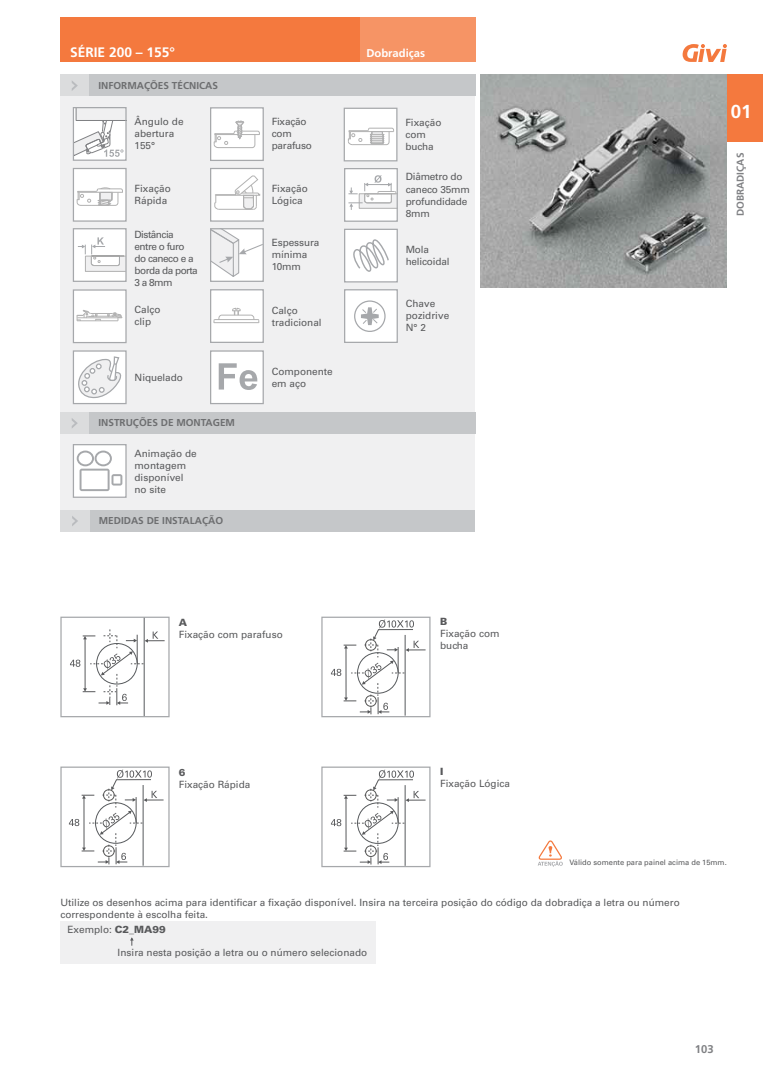
<style>
.page{position:relative;width:780px;height:1088px;background:#fff}
.page>*{position:absolute;margin:0;border:0;box-sizing:border-box;transform-origin:0 0}
.t1{font:700 18.75px "Frutiger LT Std";color:#fff}
.t2{font:700 13.75px "Frutiger LT Std";color:#fff}
.t3{font:700 11.25px "Frutiger LT Std";color:#fff}
.t4{font:700 11.25px "Frutiger LT Std";color:#808184}
.t5{font:10px/12px "Univers LT Std";color:#58595b}
.t6{font:10px/12px "Univers LT Std";letter-spacing:-.02em;color:#58595b}
.t7{font:700 10px "Frutiger LT Std";color:#6d6e70}
.t8{font:10px/12px "Univers LT Std";letter-spacing:-.05em;color:#58595b}
.t9{font:700 10px "Frutiger LT Std";color:#808184}
.t10{font:900 10px "Univers LT Std";color:#58595b}
.t11{font:7.5px "Univers LT Std";color:#58595b}
.s1{font-weight:900}
</style>
<div class="page">
<svg style="left:682px;top:44px;width:45px;height:18px"></svg>
<div style="left:60px;top:75px;width:415px;height:436px;background:#f0f0f1"></div>
<div style="left:88px;top:510px;width:387px;height:21px;background:#c5c7c9"></div>
<div style="left:60px;top:510px;width:30px;height:21px;background:#dbdcdd"></div>
<svg style="left:72px;top:516px;width:6px;height:10px"></svg>
<div style="left:88px;top:412px;width:387px;height:21px;background:#c5c7c9"></div>
<div style="left:60px;top:412px;width:29px;height:21px;background:#dbdcdd"></div>
<svg style="left:72px;top:418px;width:6px;height:10px"></svg>
<div style="left:60px;top:18px;width:415px;height:44px;background:#f4793e"></div>
<div style="left:360px;top:18px;width:115px;height:44px;background:#f69465"></div>
<div style="left:88px;top:75px;width:387px;height:21px;background:#c5c7c9"></div>
<div style="left:60px;top:75px;width:29px;height:21px;background:#dbdcdd"></div>
<svg style="left:72px;top:81px;width:6px;height:10px"></svg>
<div style="left:73px;top:108px;width:53px;height:52px;background:#fff"></div>
<svg style="left:75px;top:109px;width:50px;height:48px"></svg>
<div style="left:73px;top:107px;width:54px;height:54px;border:1px solid #a6a8ab"></div>
<div style="left:211px;top:229px;width:52px;height:52px;background:#fff"></div>
<svg style="left:212px;top:230px;width:50px;height:47px"></svg>
<div style="left:210px;top:228px;width:54px;height:54px;border:1px solid #a6a8ab"></div>
<div style="left:344px;top:169px;width:53px;height:52px;background:#fff"></div>
<svg style="left:348px;top:175px;width:48px;height:35px"></svg>
<div style="left:344px;top:168px;width:54px;height:54px;border:1px solid #a6a8ab"></div>
<div style="left:73px;top:229px;width:53px;height:52px;background:#fff"></div>
<div style="left:86px;top:256px;width:40px;height:15px;background:#f0f0f1"></div>
<div style="left:85px;top:256px;width:41px;height:16px;border:1px solid #b2b2b2"></div>
<svg style="left:78px;top:237px;width:42px;height:29px"></svg>
<div style="left:73px;top:228px;width:54px;height:54px;border:1px solid #a6a8ab"></div>
<div style="left:73px;top:351px;width:53px;height:52px;background:#fff"></div>
<svg style="left:78px;top:356px;width:43px;height:42px"></svg>
<div style="left:73px;top:350px;width:54px;height:54px;border:1px solid #a6a8ab"></div>
<div style="left:73px;top:168px;width:53px;height:53px;background:#fff"></div>
<svg style="left:76px;top:187px;width:47px;height:19px"></svg>
<div style="left:73px;top:168px;width:54px;height:54px;border:1px solid #a6a8ab"></div>
<div style="left:344px;top:290px;width:53px;height:52px;background:#fff"></div>
<div style="left:354px;top:300px;width:31px;height:32px;border:1px solid #a6a8ab;border-radius:50%"></div>
<svg style="left:361px;top:307px;width:17px;height:18px"></svg>
<div style="left:344px;top:289px;width:54px;height:54px;border:1px solid #a6a8ab"></div>
<div style="left:344px;top:108px;width:53px;height:53px;background:#fff"></div>
<svg style="left:348px;top:128px;width:46px;height:17px"></svg>
<div style="left:343px;top:108px;width:54px;height:53px;border:1px solid #a6a8ab"></div>
<div style="left:211px;top:351px;width:52px;height:52px;background:#fff"></div>
<svg style="left:219px;top:363px;width:38px;height:27px"></svg>
<div style="left:210px;top:350px;width:54px;height:54px;border:1px solid #a6a8ab"></div>
<div style="left:211px;top:290px;width:52px;height:52px;background:#fff"></div>
<svg style="left:213px;top:308px;width:46px;height:16px"></svg>
<div style="left:210px;top:289px;width:54px;height:54px;border:1px solid #a6a8ab"></div>
<div style="left:211px;top:108px;width:52px;height:52px;background:#fff"></div>
<svg style="left:213px;top:120px;width:47px;height:28px"></svg>
<div style="left:210px;top:107px;width:54px;height:54px;border:1px solid #a6a8ab"></div>
<div style="left:73px;top:290px;width:53px;height:53px;background:#fff"></div>
<svg style="left:76px;top:310px;width:47px;height:11px"></svg>
<div style="left:73px;top:289px;width:54px;height:54px;border:1px solid #a6a8ab"></div>
<div style="left:73px;top:445px;width:53px;height:52px;background:#fff"></div>
<svg style="left:77px;top:450px;width:45px;height:41px"></svg>
<div style="left:97px;top:452px;width:13px;height:12px;background:#fff;border-radius:50%"></div>
<div style="left:79px;top:452px;width:13px;height:12px;background:#fff;border-radius:50%"></div>
<div style="left:73px;top:444px;width:54px;height:54px;border:1px solid #a6a8ab"></div>
<hr style="left:144px;top:617px;width:1px;height:100px;background:#575a5d">
<svg style="left:70px;top:629px;width:95px;height:76px"></svg>
<div style="left:60px;top:617px;width:110px;height:100px;border:1px solid #a6a8ab"></div>
<svg style="left:331px;top:619px;width:94px;height:99px"></svg>
<div style="left:321px;top:617px;width:109px;height:100px;border:1px solid #a6a8ab"></div>
<svg style="left:69px;top:769px;width:94px;height:99px"></svg>
<div style="left:60px;top:766px;width:110px;height:101px;border:1px solid #a6a8ab"></div>
<svg style="left:331px;top:770px;width:94px;height:98px"></svg>
<div style="left:321px;top:766px;width:109px;height:101px;border:1px solid #a6a8ab"></div>
<div style="left:211px;top:168px;width:52px;height:53px;background:#fff"></div>
<svg style="left:214px;top:175px;width:46px;height:35px"></svg>
<div style="left:210px;top:168px;width:54px;height:54px;border:1px solid #a6a8ab"></div>
<img style="left:480px;top:74px;width:247px;height:213px">
<div style="left:60px;top:921px;width:316px;height:42px;background:#f0f0f1"></div>
<svg style="left:130px;top:937px;width:4px;height:9px"></svg>
<svg style="left:537px;top:840px;width:25px;height:27px"></svg>
<div style="left:344px;top:229px;width:53px;height:53px;background:#fff"></div>
<svg style="left:353px;top:239px;width:36px;height:33px"></svg>
<div style="left:344px;top:229px;width:54px;height:53px;border:1px solid #a6a8ab"></div>
<div style="left:727px;top:74px;width:35px;height:68px;background:#f4793e"></div>
<h2 class="t2" style="left:70px;top:44px;width:106px">SÉRIE 200 – 155°</h2>
<p class="t3" style="left:366px;top:47px;width:60px">Dobradiças</p>
<p class="t7" style="left:98px;top:80px;width:121px">INFORMAÇÕES TÉCNICAS</p>
<p class="t5" style="left:135px;top:116px;width:50px">Ângulo de abertura<br>155°</p>
<p class="t5" style="left:135px;top:183px;width:38px">Fixação<br>Rápida</p>
<p class="t8" style="left:134px;top:228px;width:65px">Distância entre o furo do caneco e a borda da porta<br>3 a 8mm</p>
<p class="t5" style="left:134px;top:304px;width:28px">Calço clip</p>
<p class="t5" style="left:135px;top:371px;width:50px">Niquelado</p>
<p class="t7" style="left:98px;top:417px;width:138px">INSTRUÇÕES DE MONTAGEM</p>
<p class="t5" style="left:134px;top:448px;width:64px">Animação de montagem disponível no site</p>
<p class="t7" style="left:99px;top:515px;width:126px">MEDIDAS DE INSTALAÇÃO</p>
<p class="t6" style="left:272px;top:116px;width:42px">Fixação com parafuso</p>
<p class="t5" style="left:272px;top:183px;width:38px">Fixação<br>Lógica</p>
<p class="t5" style="left:272px;top:237px;width:49px">Espessura mínima<br>10mm</p>
<p class="t5" style="left:272px;top:304px;width:52px">Calço tradicional</p>
<p class="t5" style="left:272px;top:365px;width:63px">Componente em aço</p>
<p class="t10" style="left:179px;top:616px;width:10px">A</p>
<p class="t5" style="left:179px;top:628px;width:105px">Fixação com parafuso</p>
<p class="t10" style="left:179px;top:766px;width:8px">6</p>
<p class="t5" style="left:179px;top:778px;width:73px">Fixação Rápida</p>
<p class="t5" style="left:405px;top:116px;width:38px">Fixação com bucha</p>
<p class="t6" style="left:405px;top:171px;width:66px">Diâmetro do caneco 35mm profundidade<br>8mm</p>
<p class="t6" style="left:405px;top:243px;width:45px">Mola helicoidal</p>
<p class="t5" style="left:406px;top:298px;width:45px">Chave pozidrive<br>N° 2</p>
<p class="t10" style="left:440px;top:615px;width:9px">B</p>
<p class="t5" style="left:440px;top:627px;width:61px">Fixação com bucha</p>
<p class="t10" style="left:440px;top:765px;width:5px">I</p>
<p class="t5" style="left:440px;top:777px;width:71px">Fixação Lógica</p>
<h1 class="t1" style="left:730px;top:101px;width:22px">01</h1>
<p class="t9" style="left:734px;top:216px;width:65px;rotate:-90deg">DOBRADIÇAS</p>
<p class="t11" style="left:569px;top:858px;width:159px">Válido somente para painel acima de 15mm.</p>
<p class="t5" style="left:60px;top:896px;width:621px">Utilize os desenhos acima para identificar a fixação disponível. Insira na terceira posição do código da dobradiça a letra ou número correspondente à escolha feita.</p>
<p class="t5" style="left:67px;top:923px;width:100px">Exemplo: <span class="s1">C2_MA99</span></p>
<p class="t5" style="left:118px;top:946px;width:251px">Insira nesta posição a letra ou o número selecionado</p>
<p class="t4" style="left:694px;top:1042px;width:20px">103</p>
</div>
